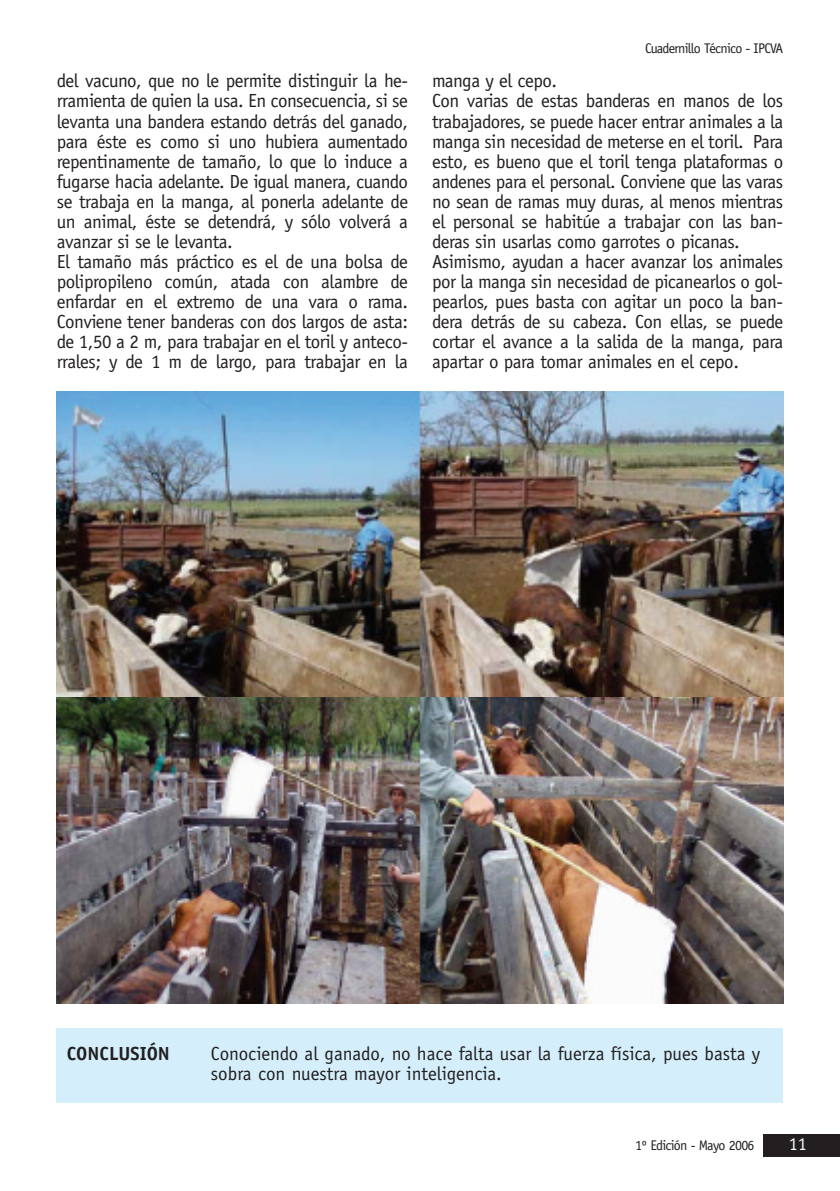
<style>
.page{position:relative;width:840px;height:1191px;background:#fff}
.page>*{position:absolute;margin:0;border:0;box-sizing:border-box;transform-origin:0 0}
.t1{font:19px/20px "Officina Sans";letter-spacing:-.025em;color:#231f20}
.t2{font:19px/20px "Officina Sans";color:#231f20}
.t3{font:700 19px "Officina Sans";color:#231f20}
.t4{font:18px "Officina Sans";color:#fff}
.t5{font:14px "Officina Sans";letter-spacing:-.05em;color:#231f20}
</style>
<div class="page">
<div style="left:763px;top:1134px;width:76px;height:23px;background:#231f20"></div>
<img style="left:57px;top:392px;width:725px;height:305px">
<img style="left:57px;top:697px;width:725px;height:306px">
<div style="left:57px;top:1028px;width:725px;height:74px;background:#d4effb"></div>
<p class="t5" style="left:644px;top:43px;width:140px">Cuadernillo Técnico - IPCVA</p>
<p class="t1" style="left:57px;top:73px;width:353px">del vacuno, que no le permite distinguir la he&shy;rramienta de quien la usa. En consecuencia, si se levanta una bandera estando detrás del ganado, para éste es como si uno hubiera aumentado repentinamente de tamaño, lo que lo induce a fugarse hacia adelante. De igual manera, cuando se trabaja en la manga, al ponerla adelante de un animal, éste se detendrá, y sólo volverá a avanzar si se le levanta.<br>El tamaño más práctico es el de una bolsa de polipropileno común, atada con alambre de enfardar en el extremo de una vara o rama.<br>Conviene tener banderas con dos largos de asta: de 1,50 a 2 m, para trabajar en el toril y anteco&shy;rrales; y de 1 m de largo, para trabajar en la</p>
<p class="t1" style="left:432px;top:73px;width:352px">manga y el cepo.<br>Con varias de estas banderas en manos de los trabajadores, se puede hacer entrar animales a la manga sin necesidad de meterse en el toril. Para esto, es bueno que el toril tenga plataformas o andenes para el personal. Conviene que las varas no sean de ramas muy duras, al menos mientras el personal se habitúe a trabajar con las ban&shy;deras sin usarlas como garrotes o picanas.<br>Asimismo, ayudan a hacer avanzar los animales por la manga sin necesidad de picanearlos o gol&shy;pearlos, pues basta con agitar un poco la ban&shy;dera detrás de su cabeza. Con ellas, se puede cortar el avance a la salida de la manga, para apartar o para tomar animales en el cepo.</p>
<p class="t3" style="left:67px;top:1046px;width:105px">CONCLUSIÓN</p>
<p class="t2" style="left:211px;top:1045px;width:550px">Conociendo al ganado, no hace falta usar la fuerza física, pues basta y sobra con nuestra mayor inteligencia.</p>
<p class="t5" style="left:635px;top:1139px;width:121px">1º Edición - Mayo 2006</p>
<p class="t4" style="left:788px;top:1137px;width:19px">11</p>
</div>
